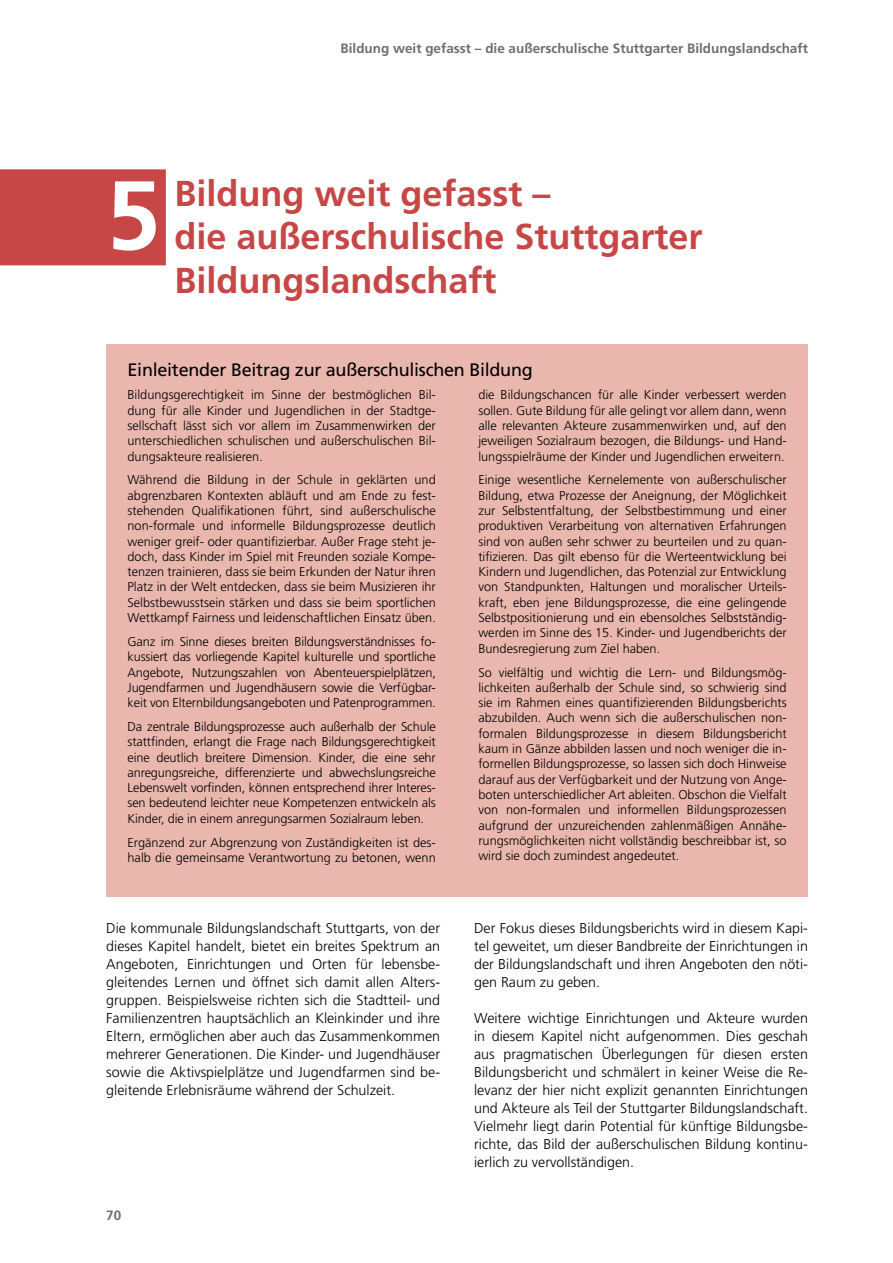
<style>
.page{position:relative;width:893px;height:1263px;background:#fff}
.page>*{position:absolute;margin:0;border:0;box-sizing:border-box;transform-origin:0 0}
.t1{font:700 97.5px "Frutiger LT Std";color:#fff}
.t2{font:700 36px/43.2px "Frutiger LT Std";color:#c74646}
.t3{font:18px "Frutiger LT Std";letter-spacing:-.015em;color:#000}
.t4{font:300 14.25px/18px "Frutiger LT Std";color:#000;text-align:justify}
.t5{font:700 13.5px "Frutiger LT Std";color:#6f6f6e}
.t6{font:300 12.75px/15.3px "Frutiger LT Std";color:#000;text-align:justify}
</style>
<div class="page">
<div style="left:0;top:169px;width:166px;height:96px;background:#c74646"></div>
<div style="left:106px;top:344px;width:702px;height:553px;background:#e9b7ad"></div>
<p class="t5" style="left:341px;top:41px;width:469px">Bildung weit gefasst – die außerschulische Stuttgarter Bildungslandschaft</p>
<h1 class="t1" style="left:106px;top:158px;width:56px">5</h1>
<h2 class="t2" style="left:174px;top:172px;width:530px">Bildung weit gefasst –<br>die außerschulische Stuttgarter<br>Bildungslandschaft</h2>
<h3 class="t3" style="left:128px;top:359px;width:407px">Einleitender Beitrag zur außerschulischen Bildung</h3>
<p class="t6" style="left:128px;top:387px;width:310px">Bildungsgerechtigkeit im Sinne der bestmöglichen Bil&shy;dung für alle Kinder und Jugendlichen in der Stadtge&shy;sellschaft lässt sich vor allem im Zusammenwirken der unterschiedlichen schulischen und außerschulischen Bil&shy;dungsakteure realisieren.</p>
<p class="t6" style="left:128px;top:472px;width:310px">Während die Bildung in der Schule in geklärten und abgrenzbaren Kontexten abläuft und am Ende zu fest&shy;stehenden Qualifikationen führt, sind außerschulische non-formale und informelle Bildungsprozesse deutlich weniger greif- oder quantifizierbar. Außer Frage steht je&shy;doch, dass Kinder im Spiel mit Freunden soziale Kompe&shy;tenzen trainieren, dass sie beim Erkunden der Natur ihren Platz in der Welt entdecken, dass sie beim Musizieren ihr Selbstbewusstsein stärken und dass sie beim sportlichen Wettkampf Fairness und leidenschaftlichen Einsatz üben.</p>
<p class="t6" style="left:128px;top:634px;width:310px">Ganz im Sinne dieses breiten Bildungsverständnisses fo&shy;kussiert das vorliegende Kapitel kulturelle und sportliche Angebote, Nutzungszahlen von Abenteuerspielplätzen, Jugendfarmen und Jugendhäusern sowie die Verfügbar&shy;keit von Elternbildungsangeboten und Patenprogrammen.</p>
<p class="t6" style="left:128px;top:719px;width:310px">Da zentrale Bildungsprozesse auch außerhalb der Schule stattfinden, erlangt die Frage nach Bildungsgerechtigkeit eine deutlich breitere Dimension. Kinder, die eine sehr anregungsreiche, differenzierte und abwechslungsreiche Lebenswelt vorfinden, können entsprechend ihrer Interes&shy;sen bedeutend leichter neue Kompetenzen entwickeln als Kinder, die in einem anregungsarmen Sozialraum leben.</p>
<p class="t6" style="left:128px;top:835px;width:310px">Ergänzend zur Abgrenzung von Zuständigkeiten ist des&shy;halb die gemeinsame Verantwortung zu betonen, wenn</p>
<p class="t6" style="left:478px;top:387px;width:310px">die Bildungschancen für alle Kinder verbessert werden sollen. Gute Bildung für alle gelingt vor allem dann, wenn alle relevanten Akteure zusammenwirken und, auf den jeweiligen Sozialraum bezogen, die Bildungs- und Hand&shy;lungsspielräume der Kinder und Jugendlichen erweitern.</p>
<p class="t6" style="left:478px;top:472px;width:310px">Einige wesentliche Kernelemente von außerschulischer Bildung, etwa Prozesse der Aneignung, der Möglichkeit zur Selbstentfaltung, der Selbstbestimmung und einer produktiven Verarbeitung von alternativen Erfahrungen sind von außen sehr schwer zu beurteilen und zu quan&shy;tifizieren. Das gilt ebenso für die Werteentwicklung bei Kindern und Jugendlichen, das Potenzial zur Entwicklung von Standpunkten, Haltungen und moralischer Urteils&shy;kraft, eben jene Bildungsprozesse, die eine gelingende Selbstpositionierung und ein ebensolches Selbstständig&shy;werden im Sinne des 15. Kinder- und Jugendberichts der Bundesregierung zum Ziel haben.</p>
<p class="t6" style="left:478px;top:665px;width:310px">So vielfältig und wichtig die Lern- und Bildungsmög&shy;lichkeiten außerhalb der Schule sind, so schwierig sind sie im Rahmen eines quantifizierenden Bildungsberichts abzubilden. Auch wenn sich die außerschulischen non&shy;formalen Bildungsprozesse in diesem Bildungsbericht kaum in Gänze abbilden lassen und noch weniger die in&shy;formellen Bildungsprozesse, so lassen sich doch Hinweise darauf aus der Verfügbarkeit und der Nutzung von Ange&shy;boten unterschiedlicher Art ableiten. Obschon die Vielfalt von non-formalen und informellen Bildungsprozessen aufgrund der unzureichenden zahlenmäßigen Annähe&shy;rungsmöglichkeiten nicht vollständig beschreibbar ist, so wird sie doch zumindest angedeutet.</p>
<p class="t4" style="left:106px;top:919px;width:335px">Die kommunale Bildungslandschaft Stuttgarts, von der dieses Kapitel handelt, bietet ein breites Spektrum an Angeboten, Einrichtungen und Orten für lebensbe&shy;gleitendes Lernen und öffnet sich damit allen Alters&shy;gruppen. Beispielsweise richten sich die Stadtteil- und Familienzentren hauptsächlich an Kleinkinder und ihre Eltern, ermöglichen aber auch das Zusammenkommen mehrerer Generationen. Die Kinder- und Jugendhäuser sowie die Aktivspielplätze und Jugendfarmen sind be&shy;gleitende Erlebnisräume während der Schulzeit.</p>
<p class="t4" style="left:474px;top:919px;width:335px">Der Fokus dieses Bildungsberichts wird in diesem Kapi&shy;tel geweitet, um dieser Bandbreite der Einrichtungen in der Bildungslandschaft und ihren Angeboten den nöti&shy;gen Raum zu geben.</p>
<p class="t4" style="left:474px;top:1009px;width:335px;text-align:left">Weitere wichtige Einrichtungen und Akteure wurden in diesem Kapitel nicht aufgenommen. Dies geschah aus pragmatischen Überlegungen für diesen ersten Bildungsbericht und schmälert in keiner Weise die Re&shy;levanz der hier nicht explizit genannten Einrichtungen und Akteure als Teil der Stuttgarter Bildungslandschaft.<br>Vielmehr liegt darin Potential für künftige Bildungsbe&shy;richte, das Bild der außerschulischen Bildung kontinu&shy;ierlich zu vervollständigen.</p>
<p class="t5" style="left:106px;top:1208px;width:17px">70</p>
</div>
